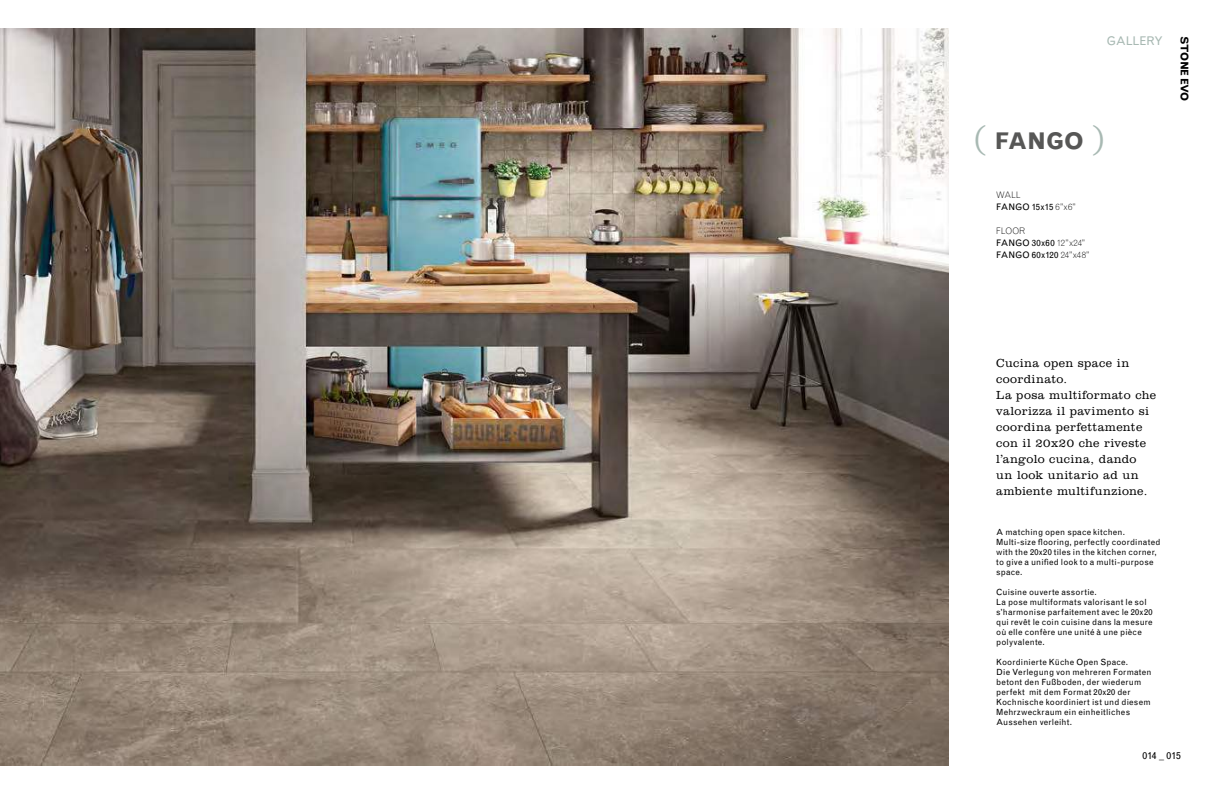
<style>
.page{position:relative;width:1219px;height:794px;background:#fff}
.page>*{position:absolute;margin:0;border:0;box-sizing:border-box;transform-origin:0 0}
.t1{font:700 23px "Grotesque MT Std";letter-spacing:-.03em;color:#575756}
.t2{font:300 12px/16px "Clarendon BT";letter-spacing:.035em;color:#000}
.t3{font:12px "Grotesque MT Std";letter-spacing:-.02em;color:#a8b9b3}
.t4{font:700 10.6px "Grotesque";letter-spacing:-.04em;color:#000}
.t5{font:10px "Grotesque MT Std";color:#000}
.t6{font:9px/12px "Grotesque MT Std";color:#000}
.t7{font:8.5px/10px "Grotesque";letter-spacing:.02em;color:#000}
.s1{font-family:"Clarendon";font-weight:300;font-size:35.2px;color:#a8b9b3}
.s2{font-weight:300}
</style>
<div class="page">
<img style="left:0;top:28px;width:949px;height:737px">
<h2 class="t3" style="left:1106px;top:34px;width:58px">GALLERY</h2>
<p class="t4" style="left:1191px;top:36px;width:67px;rotate:90deg">STONE EVO</p>
<h1 class="t1" style="left:974px;top:128px;width:131px"><span class="s1">(</span> FANGO <span class="s1">)</span></h1>
<p class="t6" style="left:996px;top:189px;width:82px"><span class="s2">WALL<br></span>FANGO 15x15 <span class="s2">6”x6”</span></p>
<p class="t6" style="left:996px;top:225px;width:95px"><span class="s2">FLOOR<br></span>FANGO 30x60 <span class="s2">12”x24”<br></span>FANGO 60x120 <span class="s2">24”x48”</span></p>
<h2 class="t2" style="left:996px;top:356px;width:161px">Cucina open space in coordinato.<br>La posa multiformato che valorizza il pavimento si coordina perfettamente con il 20x20 che riveste l’angolo cucina, dando<br>un look unitario ad un ambiente multifunzione.</h2>
<p class="t7" style="left:996px;top:527px;width:166px">A matching open space kitchen.<br>Multi-size flooring, perfectly coordinated with the 20x20 tiles in the kitchen corner, to give a unified look to a multi-purpose space.</p>
<p class="t7" style="left:996px;top:587px;width:158px">Cuisine ouverte assortie.<br>La pose multiformats valorisant le sol s’harmonise parfaitement avec le 20x20 qui revêt le coin cuisine dans la mesure où elle confère une unité à une pièce polyvalente.</p>
<p class="t7" style="left:996px;top:657px;width:157px">Koordinierte Küche Open Space.<br>Die Verlegung von mehreren Formaten betont den Fußboden, der wiederum perfekt mit dem Format 20x20 der<br>Kochnische koordiniert ist und diesem<br>Mehrzweckraum ein einheitliches<br>Aussehen verleiht.</p>
<p class="t5" style="left:1142px;top:749px;width:40px">014 _ 015</p>
</div>
